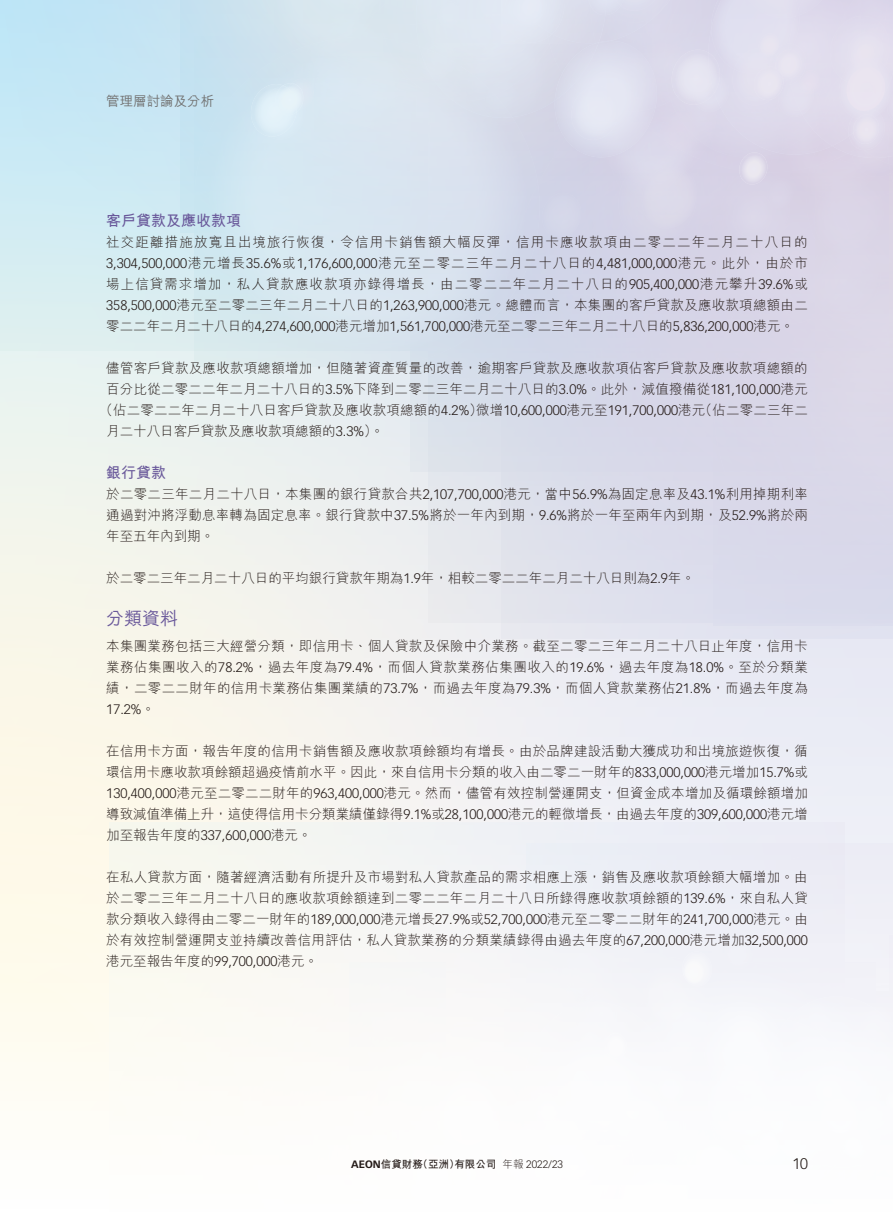
<style>
.page{position:relative;width:893px;height:1212px;background:#f2f3f1}
.page>*{position:absolute;margin:0;border:0;box-sizing:border-box;transform-origin:0 0}
.t1{font:500 18px "M Hei HK";color:#69589a}
.t2{font:700 15px "M Hei HK";color:#69589a}
.t3{font:300 15px "Vectora LT Std";color:#231916}
.t4{font:300 13.5px/21px "M Hei HK";letter-spacing:.02em;color:#231916}
.t5{font:300 13.5px "Vectora LT Std";color:#231916}
.t6{font:300 13.5px/21px "M Hei HK";letter-spacing:.045em;color:#231916}
.t7{font:300 13.5px "M Hei HK";letter-spacing:.085em;color:#231916}
.t8{font:300 13.5px "M Hei HK";color:#231916}
.t9{font:500 13.5px "M Hei HK";color:#727272}
.t10{font:300 10.5px "Vectora LT Std";color:#231916}
.t11{font:700 10.5px "M Hei HK";color:#231916}
.t12{font:700 10.5px "Vectora LT Std";color:#231916}
.s1{font-family:"M Hei HK"}
.s2{font-family:"Vectora LT Std"}
</style>
<div class="page">
<div style="left:110px;top:1066px;width:243px;height:146px;background:#fdfdfa"></div>
<div style="left:353px;top:961px;width:540px;height:251px;background:#fbfbfc"></div>
<svg style="left:0;top:0;width:195px;height:350px;background:#cde9f3"></svg>
<svg style="left:429px;top:367px;width:72px;height:247px"></svg>
<div style="left:501px;top:324px;width:392px;height:314px;background:#dadcea"></div>
<div style="left:714px;top:324px;width:179px;height:301px;background:#d9d8e9"></div>
<svg style="left:195px;top:324px;width:345px;height:43px;background:#d6e3ec"></svg>
<svg style="left:180px;top:0;width:713px;height:324px;background:#d8deec"></svg>
<p class="t9" style="left:106px;top:91px;width:109px">管理層討論及分析</p>
<p class="t2" style="left:106px;top:210px;width:136px">客戶貸款及應收款項</p>
<p class="t7" style="left:106px;top:233px;width:703px">社交距離措施放寬且出境旅行恢復，令信用卡銷售額大幅反彈，信用卡應收款項由二零二二年二月二十八日的</p>
<p class="t5" style="left:106px;top:256px;width:703px">3,304,500,000<span class="s1">港元增長</span>35.6%<span class="s1">或</span>1,176,600,000<span class="s1">港元至二零二三年二月二十八日的</span>4,481,000,000<span class="s1">港元。此外，由於市</span></p>
<p class="t6" style="left:106px;top:273px;width:703px">場上信貸需求增加，私人貸款應收款項亦錄得增長，由二零二二年二月二十八日的<span class="s2">905,400,000</span>港元攀升<span class="s2">39.6%</span>或<br><span class="s2">358,500,000</span>港元至二零二三年二月二十八日的<span class="s2">1,263,900,000</span>港元。總體而言，本集團的客戶貸款及應收款項總額由二</p>
<p class="t5" style="left:106px;top:319px;width:689px"><span class="s1">零二二年二月二十八日的</span>4,274,600,000<span class="s1">港元增加</span>1,561,700,000<span class="s1">港元至二零二三年二月二十八日的</span>5,836,200,000<span class="s1">港元。</span></p>
<p class="t4" style="left:106px;top:357px;width:703px;text-align:right">儘管客戶貸款及應收款項總額增加，但隨著資產質量的改善，逾期客戶貸款及應收款項佔客戶貸款及應收款項總額的百分比從二零二二年二月二十八日的<span class="s2">3.5%</span>下降到二零二三年二月二十八日的<span class="s2">3.0%</span>。此外，減值撥備從<span class="s2">181,100,000</span>港元（佔二零二三年二</p>
<p class="t4" style="left:106px;top:399px;width:378px;text-indent:-7px">（佔二零二二年二月二十八日客戶貸款及應收款項總額的<span class="s2">4.2%</span>）月二十八日客戶貸款及應收款項總額的<span class="s2">3.3%</span> 。(</p>
<p class="t2" style="left:106px;top:462px;width:61px">銀行貸款</p>
<p class="t4" style="left:106px;top:483px;width:703px;text-align:justify">於二零二三年二月二十八日，本集團的銀行貸款合共<span class="s2">2,107,700,000</span>港元，當中<span class="s2">56.9%</span>為固定息率及<span class="s2">43.1%</span>利用掉期利率通過對沖將浮動息率轉為固定息率。銀行貸款中<span class="s2">37.5%</span>將於一年內到期，<span class="s2">9.6%</span>將於一年至兩年內到期，及<span class="s2">52.9%</span>將於兩年至五年內到期。</p>
<p class="t8" style="left:106px;top:569px;width:590px">於二零二三年二月二十八日的平均銀行貸款年期為<span class="s2">1.9</span>年，相較二零二二年二月二十八日則為<span class="s2">2.9</span>年。</p>
<h1 class="t1" style="left:106px;top:605px;width:73px">分類資料</h1>
<p class="t4" style="left:106px;top:634px;width:703px;text-align:justify">本集團業務包括三大經營分類，即信用卡、個人貸款及保險中介業務。截至二零二三年二月二十八日止年度，信用卡業務佔集團收入的<span class="s2">78.2%</span>，過去年度為<span class="s2">79.4%</span>，而個人貸款業務佔集團收入的<span class="s2">19.6%</span>，過去年度為<span class="s2">18.0%</span>。至於分類業績，二零二二財年的信用卡業務佔集團業績的<span class="s2">73.7%</span>，而過去年度為<span class="s2">79.3%</span>，而個人貸款業務佔<span class="s2">21.8%</span>，而過去年度為</p>
<p class="t5" style="left:106px;top:701px;width:50px">17.2%<span class="s1">。</span></p>
<p class="t4" style="left:106px;top:739px;width:703px;text-align:justify">在信用卡方面，報告年度的信用卡銷售額及應收款項餘額均有增長。由於品牌建設活動大獲成功和出境旅遊恢復，循環信用卡應收款項餘額超過疫情前水平。因此，來自信用卡分類的收入由二零二一財年的<span class="s2">833,000,000</span>港元增加<span class="s2">15.7%</span>或<span class="s2">130,400,000</span>港元至二零二二財年的<span class="s2">963,400,000</span>港元。然而，儘管有效控制營運開支，但資金成本增加及循環餘額增加導致減值準備上升，這使得信用卡分類業績僅錄得<span class="s2">9.1%</span>或<span class="s2">28,100,000</span>港元的輕微增長，由過去年度的<span class="s2">309,600,000</span>港元增</p>
<p class="t5" style="left:106px;top:827px;width:207px"><span class="s1">加至報告年度的</span>337,600,000<span class="s1">港元。</span></p>
<p class="t4" style="left:106px;top:866px;width:703px">在私人貸款方面，隨著經濟活動有所提升及市場對私人貸款產品的需求相應上漲，銷售及應收款項餘額大幅增加。由於二零二三年二月二十八日的應收款項餘額達到二零二二年二月二十八日所錄得應收款項餘額的<span class="s2">139.6%</span>，來自私人貸</p>
<p class="t5" style="left:106px;top:911px;width:703px"><span class="s1">款分類收入錄得由二零二一財年的</span>189,000,000<span class="s1">港元增長</span>27.9%<span class="s1">或</span>52,700,000<span class="s1">港元至二零二二財年的</span>241,700,000<span class="s1">港元。由</span></p>
<p class="t4" style="left:106px;top:929px;width:703px">於有效控制營運開支並持續改善信用評估，私人貸款業務的分類業績錄得由過去年度的<span class="s2">67,200,000</span>港元增加<span class="s2">32,500,000</span>港元至報告年度的<span class="s2">99,700,000</span>港元。</p>
<p class="t5" style="left:476px;top:403px;width:231px"><span class="s1">微增</span>10,600,000<span class="s1">港元至</span>191,700,000<span class="s1">港元</span></p>
<p class="t12" style="left:351px;top:1158px;width:73px">AEON<span class="s1">信貸財務</span></p>
<p class="t11" style="left:454px;top:1157px;width:43px">有限公司</p>
<p class="t11" style="left:418px;top:1157px;width:43px">（亞洲）</p>
<p class="t10" style="left:503px;top:1158px;width:62px"><span class="s1">年報</span> 2022/23</p>
<p class="t3" style="left:792px;top:1154px;width:17px">10</p>
</div>
